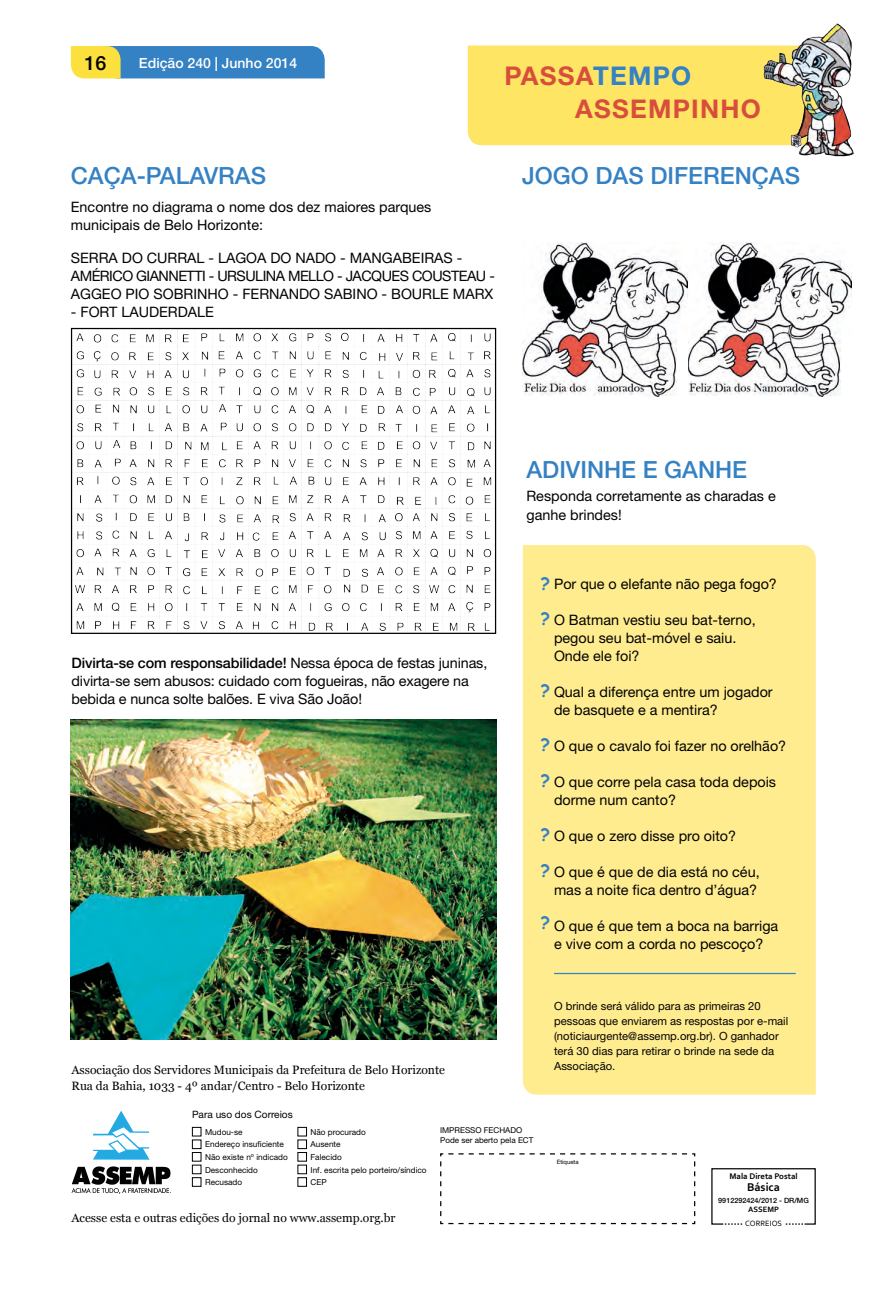
<style>
.page{position:relative;width:886px;height:1294px;background:#fff}
.page>*{position:absolute;margin:0;border:0;box-sizing:border-box;transform-origin:0 0}
.t1{font:700 25.75px "Helvetica Neue LT Std";color:#d84e3c}
.t2{font:700 25.75px "Helvetica Neue LT Std";color:#3481c4}
.t3{font:500 23.75px "Helvetica Neue LT Std";color:#3481c4}
.t4{font:500 19.62px "Helvetica Neue LT Std";color:#020203}
.t5{font:700 17px/35.2px "Comic Sans MS";color:#3481c4}
.t6{font:14.38px/18.1px "Helvetica Neue LT Std";color:#020203}
.t7{font:500 14px "Helvetica Neue LT Std";color:#fff}
.t8{font:12.12px/16.2px "Georgia";color:#020203}
.t9{font:700 11.88px "Corbel";color:#020203}
.t10{font:11.25px/15px "Helvetica Neue LT Std";color:#020203}
.t11{font:10.12px "Helvetica Neue LT Std";color:#020203}
.t12{font:700 8.62px "Corbel";color:#020203}
.t13{font:8.25px "Helvetica Neue LT Std";color:#020203}
.t14{font:8.12px/9.9px "Helvetica Neue LT Std";color:#020203}
.t15{font:700 8.12px "Corbel";color:#020203}
.t16{font:8px "Corbel";color:#020203}
.t17{font:500 7.25px "Helvetica Neue LT Std";color:#020203}
.t18{font:6px "Helvetica Neue LT Std";color:#020203}
.s1{font-weight:500}
</style>
<div class="page">
<div style="left:523px;top:545px;width:293px;height:549px;background:#ffec8f"></div>
<div style="left:468px;top:45px;width:281px;height:100px;background:#fee563"></div>
<img style="left:73px;top:330px;width:421px;height:302px">
<div style="left:71px;top:328px;width:425px;height:306px;border:1px solid #020203"></div>
<img style="left:749px;top:23px;width:105px;height:134px">
<svg style="left:93px;top:1110px;width:57px;height:49px"></svg>
<svg style="left:72px;top:1166px;width:99px;height:27px"></svg>
<svg style="left:711px;top:1168px;width:105px;height:57px"></svg>
<svg style="left:440px;top:1153px;width:256px;height:71px"></svg>
<div style="left:192px;top:1127px;width:9px;height:9px;border:1px solid #020203"></div>
<div style="left:298px;top:1127px;width:9px;height:9px;border:1px solid #020203"></div>
<div style="left:192px;top:1139px;width:9px;height:9px;border:1px solid #020203"></div>
<div style="left:298px;top:1139px;width:9px;height:9px;border:1px solid #020203"></div>
<div style="left:192px;top:1152px;width:9px;height:9px;border:1px solid #020203"></div>
<div style="left:298px;top:1152px;width:9px;height:9px;border:1px solid #020203"></div>
<div style="left:192px;top:1164px;width:9px;height:9px;border:1px solid #020203"></div>
<div style="left:298px;top:1164px;width:9px;height:9px;border:1px solid #020203"></div>
<div style="left:192px;top:1177px;width:9px;height:9px;border:1px solid #020203"></div>
<div style="left:298px;top:1177px;width:9px;height:9px;border:1px solid #020203"></div>
<svg style="left:71px;top:46px;width:254px;height:32px;background:#5b94ab"></svg>
<hr style="left:554px;top:972px;width:242px;height:2px;background:#3481c4">
<img style="left:523px;top:242px;width:328px;height:155px">
<img style="left:71px;top:719px;width:425px;height:320px">
<h3 class="t4" style="left:84px;top:51px;width:23px">16</h3>
<p class="t7" style="left:139px;top:55px;width:160px">EDIÇÃO 240 | JUNHO 2014</p>
<h1 class="t1" style="left:504px;top:60px;width:19px">PASSA</h1>
<h1 class="t2" style="left:593px;top:60px;width:21px">TEMPO</h1>
<h1 class="t1" style="left:575px;top:93px;width:20px">ASSEMPINHO</h1>
<h2 class="t3" style="left:71px;top:162px;width:91px">CAÇA-PALAVRAS</h2>
<h2 class="t3" style="left:522px;top:162px;width:90px">JOGO DAS</h2>
<h2 class="t3" style="left:650px;top:162px;width:15px">DIFEREN</h2>
<h2 class="t3" style="left:752px;top:162px;width:34px">ÇAS</h2>
<p class="t6" style="left:71px;top:198px;width:362px">Encontre no diagrama o nome dos dez maiores parques municipais de Belo Horizonte:</p>
<p class="t6" style="left:71px;top:248px;width:426px">SERRA DO CURRAL - LAGOA DO NADO - MANGABEIRAS -<br>AMÉRICO GIANNETTI - URSULINA MELLO - JACQUES COUSTEAU -<br>AGGEO PIO SOBRINHO - FERNANDO SABINO - BOURLE MARX</p>
<p class="t6" style="left:71px;top:302px;width:145px">- FORT LAUDERDALE</p>
<p class="t6" style="left:72px;top:653px;width:417px"><span class="s1">DIVIRTA-SE COM RESPONSABILIDADE!</span> Nessa época de festas juninas, divirta-se sem abusos: cuidado com fogueiras, não exagere na bebida e nunca solte balões. E viva São João!</p>
<p class="t8" style="left:72px;top:1061px;width:375px">Associação dos Servidores Municipais da Prefeitura de Belo Horizonte<br>Rua da Bahia, 1033 - 4º andar/Centro - Belo Horizonte</p>
<h2 class="t3" style="left:526px;top:455px;width:15px">ADIVINHE</h2>
<h2 class="t3" style="left:643px;top:455px;width:39px">E GANHE</h2>
<p class="t6" style="left:526px;top:487px;width:251px">Responda corretamente as charadas e ganhe brindes!</p>
<p class="t5" style="left:541px;top:565px;width:11px">? ?</p>
<p class="t6" style="left:554px;top:574px;width:224px">Por que o elefante não pega fogo?</p>
<p class="t6" style="left:554px;top:610px;width:203px">O Batman vestiu seu bat-terno, pegou seu bat-móvel e saiu.<br>Onde ele foi?</p>
<p class="t6" style="left:554px;top:682px;width:220px">Qual a diferença entre um jogador de basquete e a mentira?</p>
<p class="t6" style="left:554px;top:736px;width:234px">O que o cavalo foi fazer no orelhão?</p>
<p class="t6" style="left:554px;top:772px;width:224px">O que corre pela casa toda depois dorme num canto?</p>
<p class="t6" style="left:554px;top:826px;width:184px">O que o zero disse pro oito?</p>
<p class="t6" style="left:554px;top:862px;width:207px">O que é que de dia está no céu, mas a noite fica dentro d’água?</p>
<p class="t6" style="left:554px;top:916px;width:226px">O que é que tem a boca na barriga e vive com a corda no pescoço?</p>
<p class="t5" style="left:541px;top:672px;width:11px">?</p>
<p class="t5" style="left:541px;top:726px;width:11px;line-height:36.1px">? ?</p>
<p class="t5" style="left:541px;top:816px;width:11px">?</p>
<p class="t5" style="left:541px;top:852px;width:11px">?</p>
<p class="t5" style="left:541px;top:904px;width:11px">?</p>
<p class="t10" style="left:554px;top:997px;width:236px">O brinde será válido para as primeiras 20 pessoas que enviarem as respostas por e-mail (noticiaurgente@assemp.org.br). O ganhador terá 30 dias para retirar o brinde na sede da Associação.</p>
<p class="t11" style="left:192px;top:1108px;width:102px">Para uso dos Correios</p>
<p class="t13" style="left:205px;top:1126px;width:39px">Mudou-se</p>
<p class="t13" style="left:311px;top:1126px;width:57px">Não procurado</p>
<p class="t13" style="left:205px;top:1139px;width:80px">Endereço insuficiente</p>
<p class="t13" style="left:311px;top:1139px;width:31px">Ausente</p>
<p class="t13" style="left:205px;top:1151px;width:84px">Não existe nº indicado</p>
<p class="t13" style="left:311px;top:1151px;width:33px">Falecido</p>
<p class="t13" style="left:205px;top:1164px;width:54px">Desconhecido</p>
<p class="t13" style="left:311px;top:1164px;width:118px">Inf. escrita pelo porteiro/síndico</p>
<p class="t13" style="left:205px;top:1177px;width:39px">Recusado</p>
<p class="t13" style="left:311px;top:1177px;width:18px">CEP</p>
<p class="t8" style="left:72px;top:1209px;width:325px">Acesse esta e outras edições do jornal no www.assemp.org.br</p>
<p class="t14" style="left:440px;top:1124px;width:95px">IMPRESSO FECHADO<br>Pode ser aberto pela ECT</p>
<p class="t18" style="left:557px;top:1158px;width:23px">Etiqueta</p>
<p class="t12" style="left:729px;top:1170px;width:70px">Mala Direta Postal</p>
<p class="t9" style="left:747px;top:1179px;width:34px">Básica</p>
<p class="t15" style="left:748px;top:1203px;width:33px">ASSEMP</p>
<p class="t17" style="left:718px;top:1195px;width:92px">9912292424/2012 - DR/MG</p>
<p class="t16" style="left:745px;top:1218px;width:38px">CORREIOS</p>
</div>
